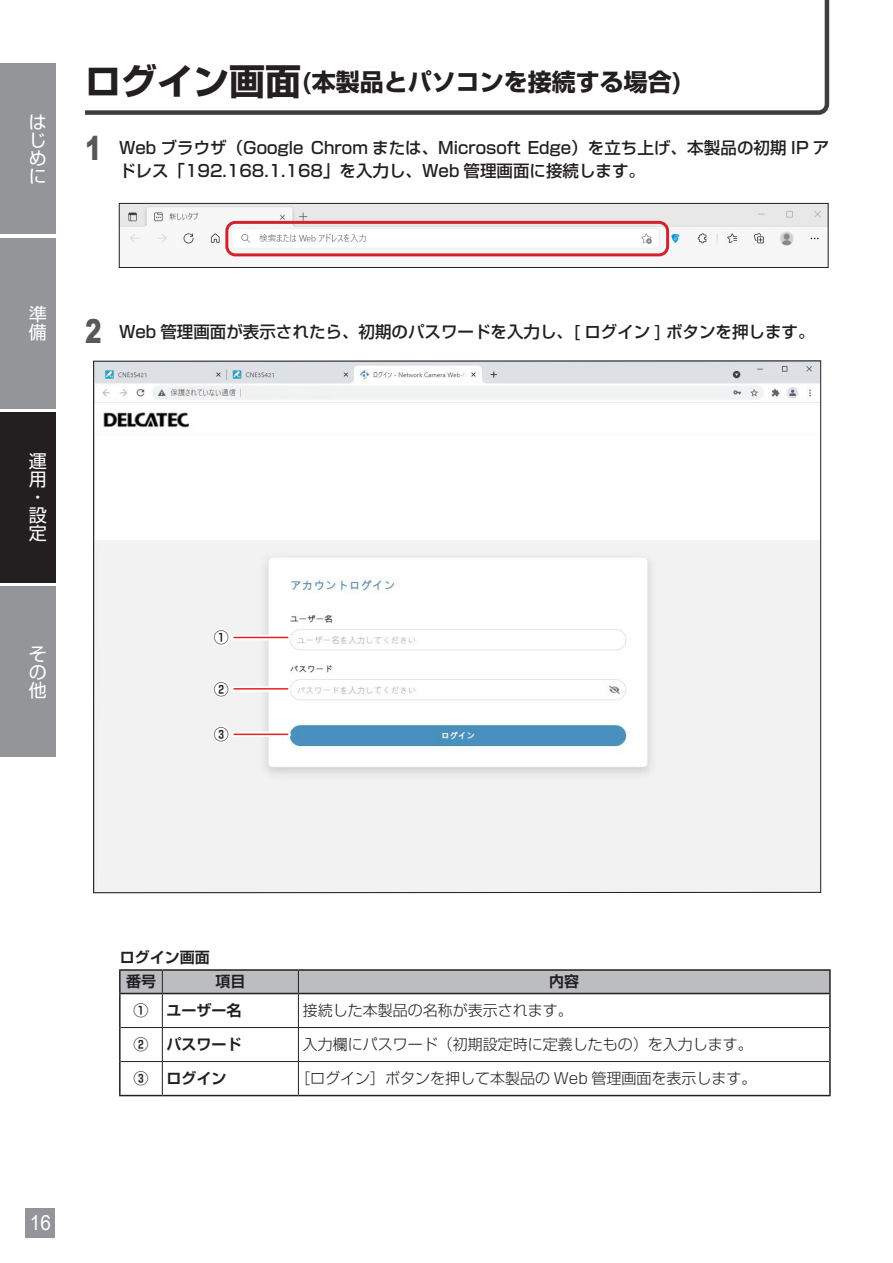
<style>
.page{position:relative;width:893px;height:1263px;background:#fff}
.page>*{position:absolute;margin:0;border:0;box-sizing:border-box;transform-origin:0 0}
.見出し_1{font:700 24px "Shin Go Pro";color:#231f20}
.t1{font:21px "Arial";color:#fff;scale:.9 1}
.t2{font:18px/18px "Shin Go Pro";color:#fff;text-align:justify}
.手順_見出し{font:500 16.5px/22.5px "Shin Go Pro";color:#231f20}
.本文10pt{font:300 15px "Shin Go Pro";color:#231f20}
.本文10pt-2{font:700 15px "Shin Go Pro De";color:#231f20}
.s1{font-size:36px}
.s2{font-family:"Arial";font-weight:900;font-size:33px;color:#57585a}
</style>
<div class="page">
<div style="left:0;top:64px;width:55px;height:170px;background:#939598"></div>
<div style="left:0;top:238px;width:55px;height:170px;background:#939598"></div>
<div style="left:0;top:412px;width:55px;height:171px;background:#231f20"></div>
<div style="left:0;top:587px;width:55px;height:170px;background:#939598"></div>
<svg style="left:85px;top:0;width:745px;height:115px"></svg>
<div style="left:26px;top:1208px;width:29px;height:29px;background:#939598"></div>
<img style="left:121px;top:205px;width:705px;height:52px">
<div style="left:119px;top:203px;width:709px;height:65px;border:1px solid #231f20"></div>
<div style="left:225px;top:221px;width:444px;height:35px;border:3px solid #d1232a;border-radius:9px"></div>
<img style="left:95px;top:363px;width:724px;height:528px">
<div style="left:213px;top:629px;width:17px;height:17px;background:#fff;border-radius:50%"></div>
<svg style="left:231px;top:635px;width:60px;height:5px"></svg>
<hr style="left:234px;top:637px;width:54px;height:1px;background:#ee1d23">
<div style="left:213px;top:680px;width:17px;height:17px;background:#fff;border-radius:50%"></div>
<svg style="left:231px;top:686px;width:60px;height:6px"></svg>
<hr style="left:234px;top:688px;width:54px;height:1px;background:#ee1d23">
<div style="left:213px;top:726px;width:17px;height:17px;background:#fff;border-radius:50%"></div>
<svg style="left:231px;top:731px;width:60px;height:6px"></svg>
<hr style="left:234px;top:733px;width:54px;height:2px;background:#ee1d23">
<div style="left:121px;top:971px;width:708px;height:22px;background:#bcbdc0"></div>
<hr style="left:162px;top:994px;width:1px;height:33px;background:#231f20">
<hr style="left:298px;top:994px;width:1px;height:33px;background:#231f20">
<hr style="left:121px;top:1027px;width:41px;height:1px;background:#231f20">
<hr style="left:162px;top:1027px;width:136px;height:1px;background:#231f20">
<hr style="left:162px;top:1028px;width:1px;height:33px;background:#231f20">
<hr style="left:298px;top:1027px;width:531px;height:1px;background:#231f20">
<hr style="left:298px;top:1028px;width:1px;height:33px;background:#231f20">
<hr style="left:121px;top:1061px;width:41px;height:1px;background:#231f20">
<hr style="left:162px;top:1061px;width:136px;height:1px;background:#231f20">
<hr style="left:162px;top:1062px;width:1px;height:33px;background:#231f20">
<hr style="left:298px;top:1061px;width:531px;height:1px;background:#231f20">
<hr style="left:298px;top:1062px;width:1px;height:33px;background:#231f20">
<hr style="left:119px;top:994px;width:2px;height:33px;background:#231f20">
<hr style="left:829px;top:994px;width:2px;height:33px;background:#231f20">
<hr style="left:119px;top:1027px;width:2px;height:34px;background:#231f20">
<hr style="left:829px;top:1027px;width:2px;height:34px;background:#231f20">
<hr style="left:119px;top:1061px;width:2px;height:34px;background:#231f20">
<hr style="left:829px;top:1061px;width:2px;height:34px;background:#231f20">
<hr style="left:119px;top:1095px;width:43px;height:1px;background:#231f20">
<hr style="left:162px;top:1095px;width:136px;height:1px;background:#231f20">
<hr style="left:298px;top:1095px;width:533px;height:1px;background:#231f20">
<hr style="left:119px;top:969px;width:43px;height:2px;background:#231f20">
<hr style="left:119px;top:971px;width:2px;height:22px;background:#231f20">
<hr style="left:162px;top:969px;width:136px;height:2px;background:#231f20">
<hr style="left:298px;top:969px;width:533px;height:2px;background:#231f20">
<hr style="left:829px;top:971px;width:2px;height:22px;background:#231f20">
<hr style="left:119px;top:993px;width:43px;height:1px;background:#231f20">
<hr style="left:162px;top:993px;width:136px;height:1px;background:#231f20">
<hr style="left:298px;top:993px;width:533px;height:1px;background:#231f20">
<p class="t2" style="left:29px;top:111px;width:18px">はじめに</p>
<p class="見出し_1" style="left:85px;top:63px;width:599px"><span class="s1">ログイン画面</span>(本製品とパソコンを接続する場合)</p>
<p class="手順_見出し" style="left:119px;top:135px;width:712px;text-indent:-34px"><span class="s2">1</span> Web ブラウザ（Google Chrom または、Microsoft Edge）を立ち上げ、本製品の初期 IP アドレス「192.168.1.168」を入力し、Web 管理画面に接続します。</p>
<p class="t2" style="left:29px;top:303px;width:19px">準備</p>
<p class="手順_見出し" style="left:85px;top:318px;width:731px"><span class="s2">2</span> Web 管理画面が表示されたら、初期のパスワードを入力し、[ ログイン ] ボタンを押します。</p>
<p class="t2" style="left:29px;top:450px;width:19px;text-align:left">運用・設定</p>
<p class="t2" style="left:29px;top:643px;width:19px">その他</p>
<p class="本文10pt-2" style="left:214px;top:625px;width:16px">①</p>
<p class="本文10pt-2" style="left:214px;top:676px;width:16px">②</p>
<p class="本文10pt-2" style="left:214px;top:722px;width:16px">③</p>
<p class="t1" style="left:30px;top:1208px;width:25px">16</p>
<p class="本文10pt-2" style="left:120px;top:945px;width:91px">ログイン画面</p>
<p class="本文10pt-2" style="left:126px;top:969px;width:31px">番号</p>
<p class="本文10pt-2" style="left:215px;top:969px;width:31px">項目</p>
<p class="本文10pt-2" style="left:549px;top:969px;width:31px">内容</p>
<p class="本文10pt-2" style="left:134px;top:998px;width:16px">①</p>
<p class="本文10pt-2" style="left:167px;top:998px;width:77px">ユーザー名</p>
<p class="本文10pt" style="left:303px;top:998px;width:271px">接続した本製品の名称が表示されます。</p>
<p class="本文10pt-2" style="left:134px;top:1032px;width:16px">②</p>
<p class="本文10pt-2" style="left:167px;top:1032px;width:77px">パスワード</p>
<p class="本文10pt" style="left:303px;top:1032px;width:451px">入力欄にパスワード（初期設定時に定義したもの）を入力します。</p>
<p class="本文10pt-2" style="left:134px;top:1066px;width:16px">③</p>
<p class="本文10pt-2" style="left:167px;top:1066px;width:62px">ログイン</p>
<p class="本文10pt" style="left:295px;top:1066px;width:463px">［ログイン］ボタンを押して本製品の Web 管理画面を表示します。</p>
</div>
